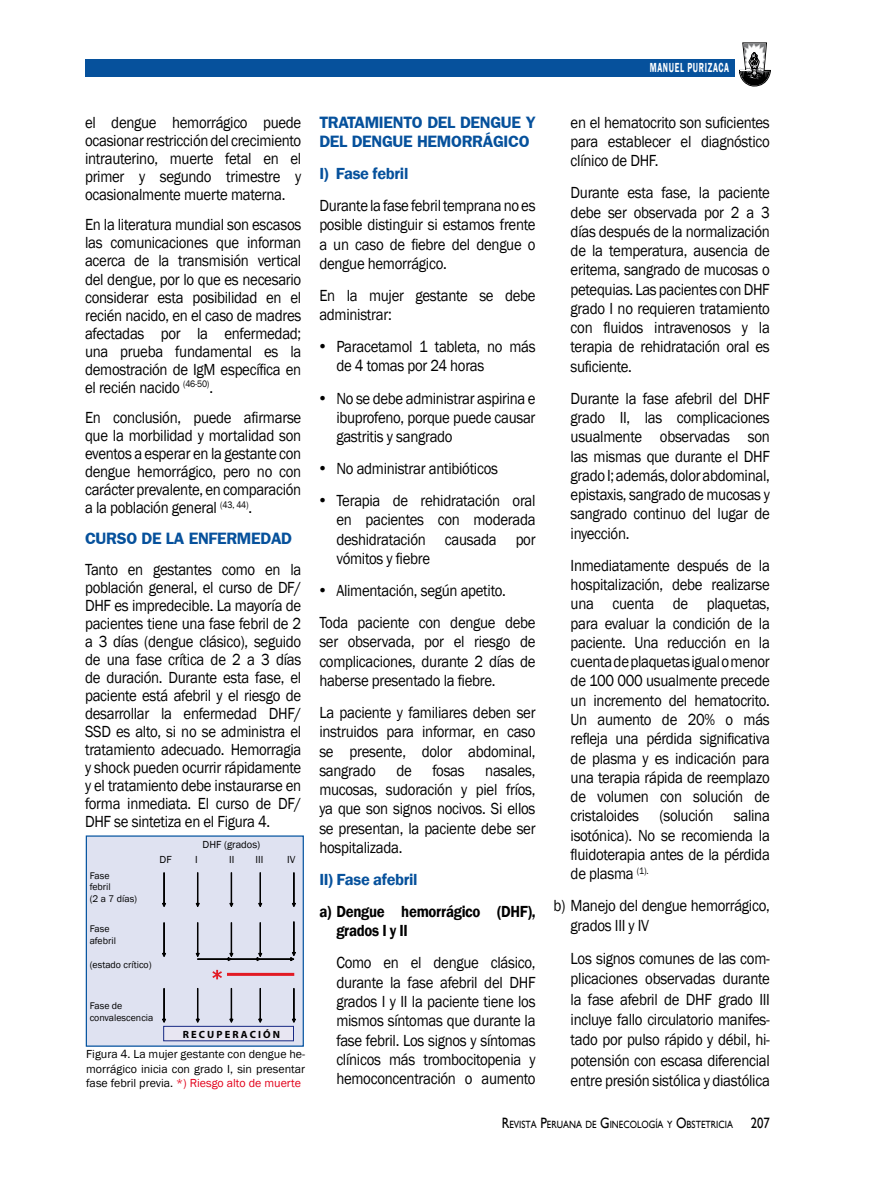
<style>
.page{position:relative;width:872px;height:1191px;background:#fff}
.page>*{position:absolute;margin:0;border:0;box-sizing:border-box;transform-origin:0 0}
.t1{font:16.5px/19.2px "Franklin Gothic";letter-spacing:-.02em;color:#000;text-align:justify;scale:.9 1}
.t2{font:700 16.5px/19.2px "Frankfurt Gothic";letter-spacing:-.02em;color:#06519c}
.t3{font:600 16.5px/19.2px "Franklin Gothic";letter-spacing:-.02em;color:#000;scale:.9 1}
.t4{font:600 16.5px "Franklin Gothic";letter-spacing:-.02em;color:#06519c}
.t5{font:600 13.5px "Franklin Gothic";letter-spacing:.08em;color:#fff;scale:.6 1}
.t6{font:12px/14.4px "Franklin Gothic";color:#000;text-align:justify}
.t7{font:10.5px "Gill Sans";color:#000;scale:.85 1}
.t8{font:10.5px "Franklin Gothic";color:#000}
.t9{font:700 10.5px "Myriad Pro";color:#000}
.t10{font:9.9px/11.9px "Franklin Gothic";color:#000}
.s1{color:#e2001a}
.s2{font-family:"Times New Roman";font-size:18px}
.s3{font-size:15px}
</style>
<div class="page">
<div style="left:85px;top:60px;width:649px;height:17px;background:#06519c"></div>
<svg style="left:739px;top:43px;width:31px;height:43px"></svg>
<div style="left:86px;top:836px;width:217px;height:210px;background:#dfe2f1"></div>
<div style="left:86px;top:835px;width:218px;height:211px;border:1px solid #00519e"></div>
<svg style="left:212px;top:970px;width:10px;height:9px"></svg>
<svg style="left:162px;top:872px;width:4px;height:35px"></svg>
<svg style="left:196px;top:872px;width:3px;height:35px"></svg>
<svg style="left:229px;top:872px;width:4px;height:35px"></svg>
<svg style="left:258px;top:872px;width:4px;height:35px"></svg>
<svg style="left:292px;top:872px;width:4px;height:35px"></svg>
<svg style="left:162px;top:922px;width:4px;height:35px"></svg>
<hr style="left:227px;top:973px;width:67px;height:3px;background:#e21b25">
<svg style="left:196px;top:921px;width:100px;height:40px"></svg>
<svg style="left:162px;top:988px;width:4px;height:34px"></svg>
<svg style="left:196px;top:988px;width:3px;height:34px"></svg>
<svg style="left:229px;top:988px;width:4px;height:34px"></svg>
<svg style="left:258px;top:988px;width:4px;height:34px"></svg>
<svg style="left:292px;top:988px;width:4px;height:34px"></svg>
<div style="left:164px;top:1026px;width:129px;height:14px;background:#e8e6f2"></div>
<div style="left:163px;top:1026px;width:131px;height:15px;border:1px solid #172983"></div>
<p class="t5" style="left:650px;top:59px;width:134px">MANUEL PURIZACA</p>
<p class="t1" style="left:85px;top:113px;width:242px;line-height:18px">el dengue hemorrágico puede ocasionar restricción del crecimiento intrauterino, muerte fetal en el primer y segundo trimestre y ocasionalmente muerte materna.</p>
<p class="t1" style="left:85px;top:216px;width:242px;line-height:18px">En la literatura mundial son escasos las comunicaciones que informan acerca de la transmisión vertical del dengue, por lo que es necesario considerar esta posibilidad en el recién nacido, en el caso de madres afectadas por la enfermedad; una prueba fundamental es la demostración de IgM específica en el recién nacido <sup>(46-50)</sup>.</p>
<p class="t1" style="left:85px;top:409px;width:242px;line-height:18px">En conclusión, puede afirmarse que la morbilidad y mortalidad son eventos a esperar en la gestante con dengue hemorrágico, pero no con carácter prevalente, en comparación a la población general <sup>(43,</sup> <sup>44)</sup>.</p>
<p class="t2" style="left:85px;top:528px;width:208px">CURSO DE LA ENFERMEDAD</p>
<p class="t1" style="left:85px;top:561px;width:242px;line-height:18px">Tanto en gestantes como en la población general, el curso de DF/ DHF es impredecible. La mayoría de pacientes tiene una fase febril de 2 a 3 días (dengue clásico), seguido de una fase crítica de 2 a 3 días de duración. Durante esta fase, el paciente está afebril y el riesgo de desarrollar la enfermedad DHF/ SSD es alto, si no se administra el tratamiento adecuado. Hemorragia y shock pueden ocurrir rápidamente y el tratamiento debe instaurarse en forma inmediata. El curso de DF/ DHF se sintetiza en el Figura 4.</p>
<p class="t8" style="left:203px;top:837px;width:59px">DHF (grados)</p>
<p class="t8" style="left:159px;top:853px;width:14px">DF</p>
<p class="t8" style="left:195px;top:853px;width:4px">I</p>
<p class="t8" style="left:229px;top:853px;width:7px">II</p>
<p class="t8" style="left:255px;top:853px;width:9px">III</p>
<p class="t8" style="left:287px;top:853px;width:10px">IV</p>
<p class="t10" style="left:90px;top:869px;width:49px">Fase<br>febril<br>(2 a 7 días)</p>
<p class="t10" style="left:90px;top:923px;width:28px">Fase afebril</p>
<p class="t10" style="left:90px;top:958px;width:63px">(estado crítico)</p>
<p class="t10" style="left:90px;top:999px;width:65px">Fase de convalescencia</p>
<p class="t9" style="left:183px;top:1027px;width:99px">R E C U P E R A C I Ó N</p>
<p class="t6" style="left:86px;top:1047px;width:220px">Figura 4. La mujer gestante con dengue he&shy;morrágico inicia con grado I, sin presentar fase febril previa. <span class="s1">*) Riesgo alto de muerte</span></p>
<p class="t2" style="left:319px;top:112px;width:218px">TRATAM IENTO DEL DENGUE Y<br>DEL DENGUE HEMORRÁGICO</p>
<p class="t4" style="left:319px;top:163px;width:91px">I) Fase febril</p>
<p class="t1" style="left:319px;top:196px;width:242px">Durante la fase febril temprana no es posible distinguir si estamos frente a un caso de fiebre del dengue o dengue hemorrágico.</p>
<p class="t1" style="left:319px;top:286px;width:242px">En la mujer gestante se debe administrar:</p>
<p class="t1" style="left:336px;top:337px;width:223px;text-indent:-17px"><span class="s2">•</span> Paracetamol 1 tableta, no más de 4 tomas por 24 horas</p>
<p class="t1" style="left:336px;top:389px;width:223px;text-indent:-17px"><span class="s2">•</span> No se debe administrar aspirina e ibuprofeno, porque puede causar gastritis y sangrado</p>
<p class="t1" style="left:319px;top:459px;width:200px"><span class="s2">•</span> No administrar antibióticos</p>
<p class="t1" style="left:336px;top:491px;width:223px;text-indent:-17px"><span class="s2">•</span> Terapia de rehidratación oral en pacientes con moderada deshidratación causada por vómitos y fiebre</p>
<p class="t1" style="left:319px;top:575px;width:242px;line-height:32.1px"><span class="s2">•</span> Alimentación, según apetito.<br>Toda paciente con dengue debe</p>
<p class="t1" style="left:319px;top:632px;width:242px">ser observada, por el riesgo de complicaciones, durante 2 días de haberse presentado la fiebre.</p>
<p class="t1" style="left:319px;top:703px;width:242px">La paciente y familiares deben ser instruidos para informar, en caso se presente, dolor abdominal, sangrado de fosas nasales, mucosas, sudoración y piel fríos, ya que son signos nocivos. Si ellos se presentan, la paciente debe ser hospitalizada.</p>
<p class="t4" style="left:319px;top:869px;width:100px">II) Fase afebril</p>
<p class="t3" style="left:336px;top:902px;width:223px;text-indent:-17px">a) Dengue hemorrágico (DHF), grados I y II</p>
<p class="t1" style="left:336px;top:953px;width:223px">Como en el dengue clásico, durante la fase afebril del DHF grados I y II la paciente tiene los mismos síntomas que durante la fase febril. Los signos y síntomas clínicos más trombocitopenia y hemoconcentración o aumento</p>
<p class="t1" style="left:570px;top:113px;width:223px">en el hematocrito son suficientes para establecer el diagnóstico clínico de DHF.</p>
<p class="t1" style="left:570px;top:183px;width:223px">Durante esta fase, la paciente debe ser observada por 2 a 3 días después de la normalización de la temperatura, ausencia de eritema, sangrado de mucosas o petequias. Las pacientes con DHF grado I no requieren tratamiento con fluidos intravenosos y la terapia de rehidratación oral es suficiente.</p>
<p class="t1" style="left:570px;top:389px;width:223px">Durante la fase afebril del DHF grado II, las complicaciones usualmente observadas son las mismas que durante el DHF grado I; además, dolor abdominal, epistaxis, sangrado de mucosas y sangrado continuo del lugar de inyección.</p>
<p class="t1" style="left:570px;top:556px;width:223px">Inmediatamente después de la hospitalización, debe realizarse una cuenta de plaquetas, para evaluar la condición de la paciente. Una reducción en la cuenta de plaquetas igual o menor de 100 000 usualmente precede un incremento del hematocrito.<br>Un aumento de 20% o más refleja una pérdida significativa de plasma y es indicación para una terapia rápida de reemplazo de volumen con solución de cristaloides (solución salina isotónica). No se recomienda la fluidoterapia antes de la pérdida de plasma <sup>(1).</sup></p>
<p class="t1" style="left:570px;top:896px;width:223px;text-indent:-17px">b) Manejo del dengue hemorrágico, grados III y IV</p>
<p class="t1" style="left:570px;top:948px;width:223px;line-height:20.4px">Los signos comunes de las com&shy;plicaciones observadas durante la fase afebril de DHF grado III incluye fallo circulatorio manifes&shy;tado por pulso rápido y débil, hi&shy;potensión con escasa diferencial entre presión sistólica y diastólica</p>
<p class="t7" style="left:501px;top:1118px;width:317px"><span class="s3">R</span>EVISTA <span class="s3">P</span>ERUANA DE <span class="s3">G</span>INECOLOGÍA Y <span class="s3">O</span>BSTETRICIA <span class="s3">207</span></p>
</div>
